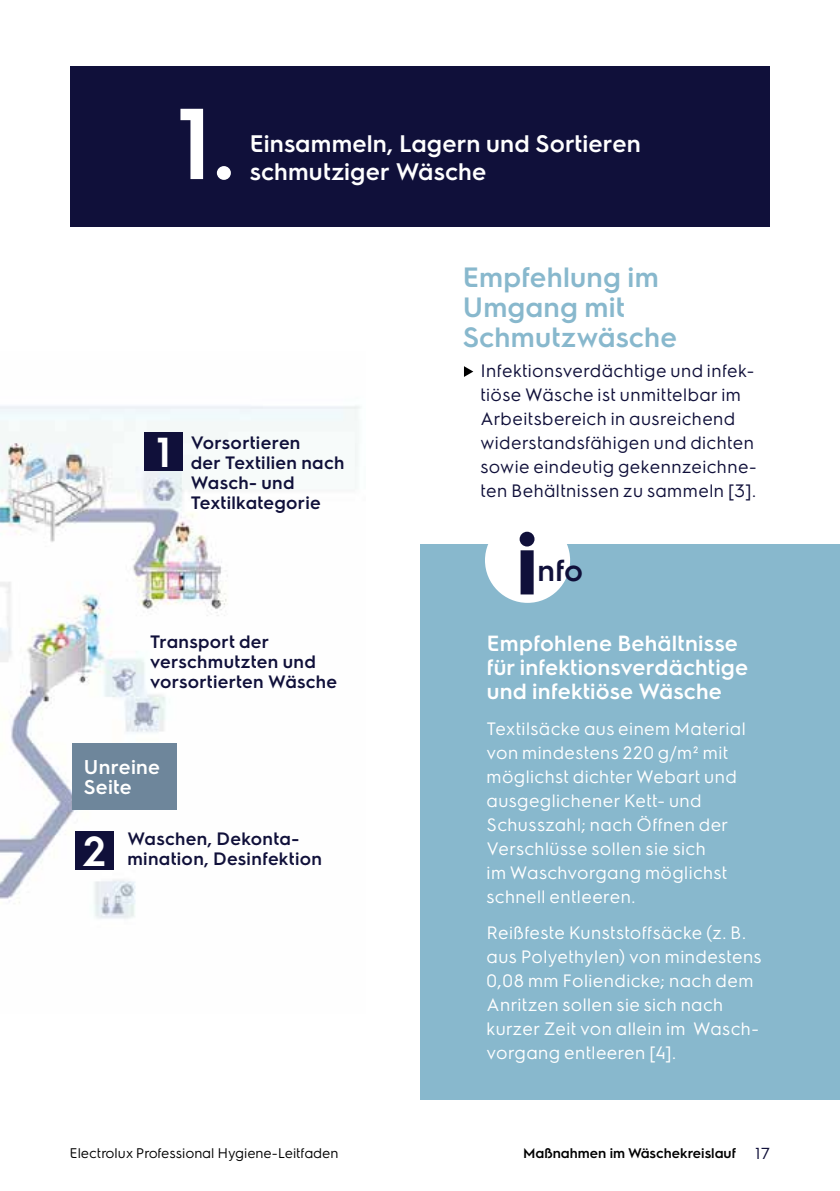
<style>
.page{position:relative;width:840px;height:1191px;background:#fff}
.page>*{position:absolute;margin:0;border:0;box-sizing:border-box;transform-origin:0 0}
.t1{font:600 100.8px "Electrolux Sans";color:#fff}
.t2{font:700 87.6px "Electrolux Sans";color:#10103a}
.t3{font:600 42px "Electrolux Sans";color:#fff}
.t4{font:600 30px "Electrolux Sans";color:#10103a}
.t5{font:600 28px/30px "Electrolux Sans";letter-spacing:.005em;color:#88b8cd}
.t6{font:600 24px "Electrolux Sans";letter-spacing:.005em;color:#fff}
.t7{font:600 22px/24px "Electrolux Sans";letter-spacing:.01em;color:#fff}
.t8{font:600 20px/20px "Electrolux Sans";letter-spacing:.01em;color:#fff}
.t9{font:18px/24px "Electrolux Sans";letter-spacing:.02em;color:#fff}
.t10{font:18px/24px "Electrolux Sans";letter-spacing:.02em;color:#10103a}
.t11{font:600 18px/20px "Electrolux Sans";letter-spacing:.015em;color:#10103a}
.t12{font:16px "Electrolux Sans";color:#10103a}
.t13{font:14px "Electrolux Sans";color:#000}
.t14{font:600 14px "Electrolux Sans";color:#000}
</style>
<div class="page">
<img style="left:0;top:406px;width:360px;height:513px">
<div style="left:70px;top:66px;width:699px;height:161px;background:#10103a"></div>
<svg style="left:464px;top:366px;width:9px;height:11px"></svg>
<div style="left:420px;top:545px;width:419px;height:555px;background:#88b8cd"></div>
<div style="left:484px;top:518px;width:85px;height:85px;background:#fff;border-radius:50%"></div>
<div style="left:73px;top:743px;width:104px;height:67px;background:#6e869b"></div>
<div style="left:75px;top:831px;width:39px;height:38px;background:#10103a"></div>
<div style="left:144px;top:432px;width:39px;height:39px;background:#10103a"></div>
<h1 class="t1" style="left:176px;top:73px;width:61px">1.</h1>
<h3 class="t6" style="left:249px;top:126px;width:392px">Einsammeln, Lagern und Sortieren</h3>
<h3 class="t6" style="left:249px;top:155px;width:238px">schmutziger Wäsche</h3>
<h3 class="t3" style="left:156px;top:423px;width:16px">1</h3>
<p class="t11" style="left:190px;top:431px;width:155px">Vorsortieren<br>der Textilien nach<br>Wasch- und<br>Textilkategorie</p>
<h3 class="t5" style="left:462px;top:261px;width:215px">Empfehlung im<br>Umgang mit<br>Schmutzwäsche</h3>
<p class="t10" style="left:480px;top:357px;width:278px">Infektionsverdächtige und infek&shy;tiöse Wäsche ist unmittelbar im Arbeitsbereich in ausreichend widerstandsfähigen und dichten sowie eindeutig gekennzeichne&shy;ten Behältnissen zu sammeln [3].</p>
<h2 class="t2" style="left:516px;top:502px;width:23px">i</h2>
<h3 class="t4" style="left:537px;top:550px;width:47px">nfo</h3>
<p class="t11" style="left:150px;top:630px;width:188px">Transport der verschmutzten und vorsortierten Wäsche</p>
<p class="t8" style="left:84px;top:755px;width:78px">Unreine<br>Seite</p>
<h3 class="t3" style="left:83px;top:821px;width:25px">2</h3>
<p class="t11" style="left:127px;top:828px;width:196px">Waschen, Dekonta&shy;mination, Desinfektion</p>
<p class="t7" style="left:486px;top:630px;width:263px">Empfohlene Behältnisse für infektionsverdächtige und infektiöse Wäsche</p>
<p class="t9" style="left:486px;top:715px;width:261px">Textilsäcke aus einem Material von mindestens 220 g/m² mit möglichst dichter Webart und ausgeglichener Kett- und<br>Schusszahl; nach Öffnen der<br>Verschlüsse sollen sie sich<br>im Waschvorgang möglichst schnell entleeren.</p>
<p class="t9" style="left:486px;top:919px;width:276px">Reißfeste Kunststoffsäcke (z. B. aus Polyethylen) von mindestens<br>0,08 mm Foliendicke; nach dem<br>Anritzen sollen sie sich nach kurzer Zeit von allein im Wasch&shy;vorgang entleeren [4].</p>
<p class="t13" style="left:70px;top:1143px;width:270px">Electrolux Professional Hygiene-Leitfaden</p>
<p class="t12" style="left:755px;top:1141px;width:16px">17</p>
<p class="t14" style="left:522px;top:1143px;width:214px">Maßnahmen im Wäschekreislauf</p>
</div>
